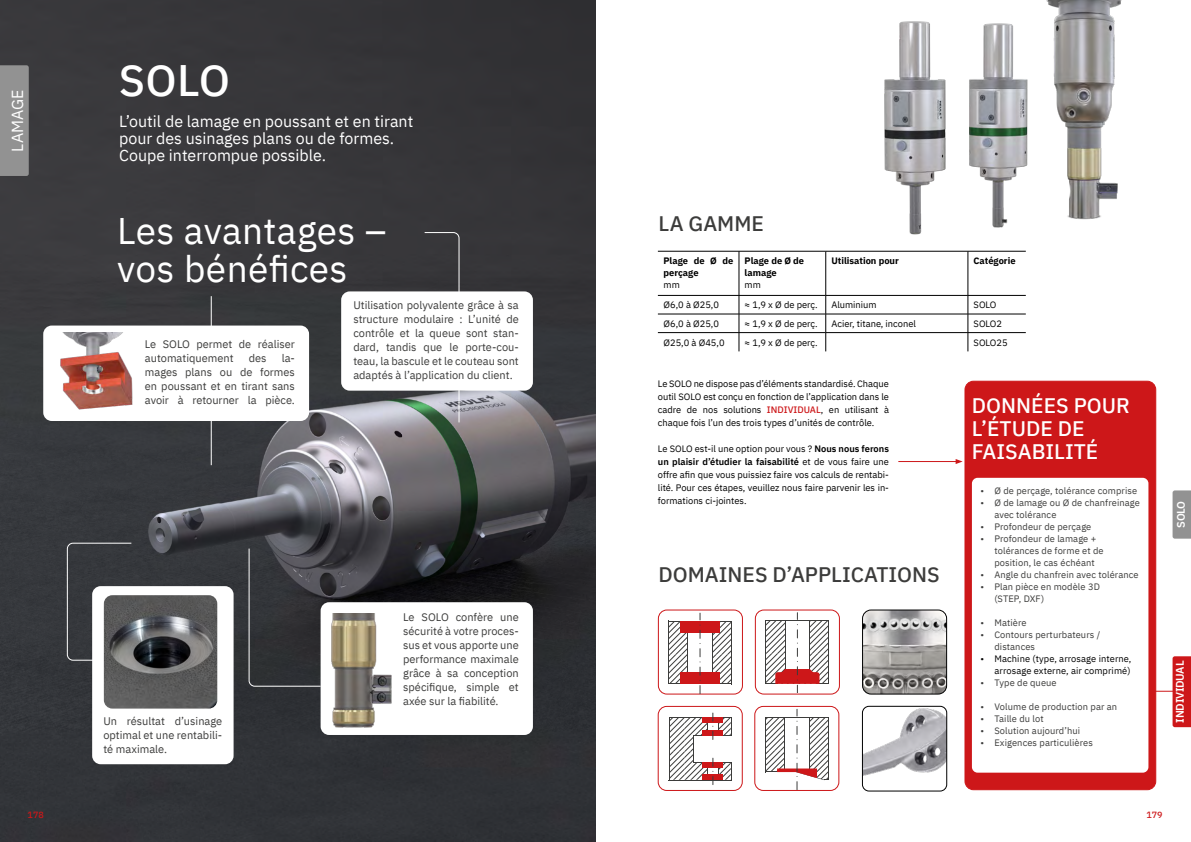
<style>
.page{position:relative;width:1191px;height:842px;background:#fff}
.page>*{position:absolute;margin:0;border:0;box-sizing:border-box;transform-origin:0 0}
.t1{font:500 44px "IBM Plex Sans";color:#fff}
.t2{font:37px/38px "IBM Plex Sans";letter-spacing:.01em;color:#fff}
.t3{font:500 21px/23px "IBM Plex Sans";color:#fff}
.t4{font:500 21px "IBM Plex Sans";color:#3c3c3b}
.t5{font:16px/17px "IBM Plex Sans";color:#fff}
.t6{font:11px/14px "IBM Plex Sans";color:#3c3c3b;text-align:justify}
.t7{font:600 11px "IBM Plex Sans";letter-spacing:-.025em;color:#fff}
.t8{font:9.3px/13px "IBM Plex Sans";color:#000;text-align:justify}
.t9{font:9.3px/12px "IBM Plex Sans";letter-spacing:.01em;color:#3c3c3b}
.t10{font:700 9.3px/12px "IBM Plex Sans";color:#000}
.t11{font:500 9px "IBM Plex Sans";color:#cd1719}
.s1{font-weight:500;color:#cd1719}
.s2{font-weight:600}
</style>
<div class="page">
<div style="left:658px;top:609px;width:85px;height:85px;border:1px solid #cd1719;border-radius:9px"></div>
<div style="left:755px;top:609px;width:85px;height:85px;border:1px solid #cd1719;border-radius:9px"></div>
<div style="left:657px;top:706px;width:85px;height:85px;border:1px solid #cd1719;border-radius:9px"></div>
<div style="left:754px;top:706px;width:85px;height:85px;border:1px solid #cd1719;border-radius:9px"></div>
<img style="left:862px;top:611px;width:84px;height:83px">
<div style="left:862px;top:609px;width:85px;height:85px;border:1px solid #000;border-radius:9px"></div>
<img style="left:0;top:0;width:595px;height:842px">
<img style="left:862px;top:706px;width:84px;height:85px">
<div style="left:862px;top:706px;width:85px;height:85px;border:1px solid #000;border-radius:7px"></div>
<img style="left:760px;top:0;width:362px;height:253px">
<svg style="left:669px;top:622px;width:62px;height:62px"></svg>
<div style="left:688px;top:621px;width:24px;height:59px;background:#fff"></div>
<hr style="left:731px;top:621px;width:1px;height:63px;background:#3c3c3b">
<hr style="left:712px;top:621px;width:1px;height:56px;background:#3c3c3b">
<hr style="left:668px;top:621px;width:63px;height:1px;background:#3c3c3b">
<hr style="left:668px;top:621px;width:1px;height:63px;background:#3c3c3b">
<hr style="left:687px;top:621px;width:1px;height:56px;background:#3c3c3b">
<div style="left:680px;top:672px;width:40px;height:12px;background:#cd1719"></div>
<div style="left:680px;top:621px;width:40px;height:11px;background:#cd1719"></div>
<svg style="left:700px;top:613px;width:1px;height:81px"></svg>
<svg style="left:669px;top:712px;width:63px;height:73px"></svg>
<hr style="left:828px;top:717px;width:1px;height:63px;background:#3c3c3b">
<svg style="left:765px;top:709px;width:63px;height:80px"></svg>
<svg style="left:765px;top:613px;width:64px;height:80px"></svg>
<svg style="left:1172px;top:490px;width:19px;height:49px"></svg>
<svg style="left:423px;top:232px;width:37px;height:191px;background:#5a5e5f"></svg>
<svg style="left:248px;top:548px;width:73px;height:139px;background:#393a3e"></svg>
<svg style="left:66px;top:542px;width:66px;height:119px;background:#3d3f43"></svg>
<hr style="left:211px;top:296px;width:1px;height:169px;background:#fff">
<div style="left:965px;top:381px;width:190px;height:409px;background:#cd1719;border-radius:9px"></div>
<div style="left:964px;top:381px;width:192px;height:409px;border:1px solid #cd1719;border-radius:9px"></div>
<div style="left:92px;top:586px;width:142px;height:178px;background:#fff;border-radius:9px"></div>
<div style="left:320px;top:602px;width:213px;height:133px;background:#fff;border-radius:9px"></div>
<div style="left:341px;top:291px;width:192px;height:100px;background:#fff;border-radius:9px"></div>
<div style="left:43px;top:326px;width:266px;height:95px;background:#fff;border-radius:9px"></div>
<div style="left:0;top:65px;width:29px;height:111px;background:#929292"></div>
<hr style="left:658px;top:251px;width:81px;height:1px;background:#000">
<hr style="left:739px;top:251px;width:86px;height:1px;background:#000">
<hr style="left:739px;top:251px;width:1px;height:44px;background:#000">
<hr style="left:825px;top:251px;width:143px;height:1px;background:#000">
<hr style="left:825px;top:251px;width:1px;height:44px;background:#000">
<hr style="left:968px;top:251px;width:57px;height:1px;background:#000">
<hr style="left:967px;top:251px;width:1px;height:44px;background:#000">
<hr style="left:658px;top:295px;width:81px;height:1px;background:#000">
<hr style="left:739px;top:295px;width:86px;height:1px;background:#000">
<hr style="left:825px;top:295px;width:143px;height:1px;background:#000">
<hr style="left:968px;top:295px;width:57px;height:1px;background:#000">
<hr style="left:658px;top:314px;width:81px;height:1px;background:#000">
<hr style="left:739px;top:314px;width:86px;height:1px;background:#000">
<hr style="left:825px;top:314px;width:143px;height:1px;background:#000">
<hr style="left:968px;top:314px;width:57px;height:1px;background:#000">
<hr style="left:658px;top:332px;width:81px;height:1px;background:#000">
<hr style="left:739px;top:332px;width:86px;height:1px;background:#000">
<svg style="left:739px;top:296px;width:1px;height:55px"></svg>
<hr style="left:825px;top:332px;width:143px;height:1px;background:#000">
<svg style="left:825px;top:296px;width:1px;height:55px"></svg>
<hr style="left:968px;top:332px;width:57px;height:1px;background:#000">
<svg style="left:967px;top:296px;width:1px;height:55px"></svg>
<div style="left:972px;top:478px;width:176px;height:295px;background:#fff;border-radius:6px"></div>
<hr style="left:898px;top:461px;width:59px;height:1px;background:#cd1719">
<svg style="left:955px;top:459px;width:7px;height:5px"></svg>
<img style="left:104px;top:595px;width:113px;height:114px">
<img style="left:60px;top:333px;width:73px;height:77px">
<img style="left:331px;top:613px;width:61px;height:115px">
<svg style="left:1154px;top:656px;width:37px;height:71px"></svg>
<h3 class="t5" style="left:8px;top:152px;width:64px;rotate:-90deg">LAMAGE</h3>
<h1 class="t1" style="left:119px;top:46px;width:113px">SOLO</h1>
<h3 class="t5" style="left:119px;top:112px;width:296px">L’outil de lamage en poussant et en tirant pour des usinages plans ou de formes.<br>Coupe interrompue possible.</h3>
<h2 class="t2" style="left:117px;top:209px;width:271px">Les avantages – vos bénéfices</h2>
<p class="t6" style="left:145px;top:336px;width:151px">Le SOLO permet de réaliser automatiquement</p>
<p class="t6" style="left:145px;top:350px;width:151px;text-indent:137px">la&shy;mages plans ou de formes en poussant et en tirant sans avoir à retourner la pièce.</p>
<p class="t6" style="left:249px;top:350px;width:19px">des</p>
<p class="t6" style="left:353px;top:297px;width:167px">Utilisation polyvalente grâce à sa structure modulaire : L’unité de contrôle et la queue sont stan&shy;dard, tandis que le porte-cou&shy;teau, la bascule et le couteau sont adaptés à l’application du client.</p>
<p class="t6" style="left:103px;top:713px;width:120px">Un résultat d’usinage optimal et une rentabili&shy;té maximale.</p>
<p class="t6" style="left:403px;top:609px;width:117px">Le SOLO confère une sécurité à votre proces&shy;sus et vous apporte une performance maximale grâce à sa conception spécifique, simple et axée sur la fiabilité.</p>
<h3 class="t4" style="left:658px;top:207px;width:107px">LA GAMME</h3>
<p class="t10" style="left:663px;top:254px;width:71px">Plage de Ø de perçage</p>
<p class="t8" style="left:663px;top:278px;width:18px">mm</p>
<p class="t10" style="left:744px;top:254px;width:61px">Plage de Ø de lamage</p>
<p class="t8" style="left:744px;top:278px;width:18px">mm</p>
<p class="t10" style="left:831px;top:254px;width:69px">Utilisation pour</p>
<p class="t10" style="left:973px;top:254px;width:44px">Catégorie</p>
<p class="t8" style="left:663px;top:298px;width:57px">Ø6,0 à Ø25,0</p>
<p class="t8" style="left:744px;top:298px;width:75px">≈ 1,9 x Ø de perç.</p>
<p class="t8" style="left:831px;top:298px;width:47px">Aluminium</p>
<p class="t8" style="left:973px;top:298px;width:24px">SOLO</p>
<p class="t8" style="left:663px;top:316px;width:57px">Ø6,0 à Ø25,0</p>
<p class="t8" style="left:744px;top:316px;width:75px">≈ 1,9 x Ø de perç.</p>
<p class="t8" style="left:831px;top:316px;width:86px">Acier, titane, inconel</p>
<p class="t8" style="left:973px;top:316px;width:30px">SOLO2</p>
<p class="t8" style="left:663px;top:335px;width:63px">Ø25,0 à Ø45,0</p>
<p class="t8" style="left:744px;top:335px;width:75px">≈ 1,9 x Ø de perç.</p>
<p class="t8" style="left:973px;top:335px;width:36px">SOLO25</p>
<p class="t8" style="left:658px;top:377px;width:233px">Le SOLO ne dispose pas d’éléments standardisé. Chaque outil SOLO est conçu en fonction de l’application dans le cadre de nos solutions <span class="s1">INDIVIDUAL</span>, en utilisant à chaque fois l’un des trois types d’unités de contrôle.</p>
<p class="t8" style="left:658px;top:442px;width:233px">Le SOLO est-il une option pour vous ? <span class="s2">Nous nous ferons un plaisir d’étudier la faisabilité</span> et de vous faire une offre afin que vous puissiez faire vos calculs de rentabi&shy;lité. Pour ces étapes, veuillez nous faire parvenir les in&shy;formations ci-jointes.</p>
<h3 class="t4" style="left:658px;top:558px;width:283px">DOMAINES D’APPLICATIONS</h3>
<h3 class="t3" style="left:972px;top:392px;width:159px">DONNÉES POUR<br>L’ÉTUDE DE<br>FAISABILITÉ</h3>
<p class="t9" style="left:980px;top:483px;width:158px">• Ø de perçage, tolérance comprise</p>
<p class="t9" style="left:994px;top:495px;width:147px;text-indent:-14px">• Ø de lamage ou Ø de chanfreinage avec tolérance</p>
<p class="t9" style="left:980px;top:519px;width:112px">• Profondeur de perçage</p>
<p class="t9" style="left:994px;top:531px;width:111px;text-indent:-14px">• Profondeur de lamage + tolérances de forme et de position, le cas échéant</p>
<p class="t9" style="left:980px;top:567px;width:160px">• Angle du chanfrein avec tolérance</p>
<p class="t9" style="left:994px;top:579px;width:107px;text-indent:-14px">• Plan pièce en modèle 3D (STEP, DXF)</p>
<p class="t9" style="left:980px;top:615px;width:48px">• Matière</p>
<p class="t9" style="left:994px;top:627px;width:107px;text-indent:-14px">• Contours perturbateurs / distances</p>
<p class="t8" style="left:980px;top:651px;width:153px;line-height:12px;text-align:right">• Machine (type, arrosage interne, arrosage externe, air comprimé)</p>
<p class="t9" style="left:980px;top:675px;width:78px">• Type de queue</p>
<p class="t9" style="left:980px;top:699px;width:138px">• Volume de production par an</p>
<p class="t9" style="left:980px;top:711px;width:65px">• Taille du lot</p>
<p class="t9" style="left:980px;top:723px;width:101px">• Solution aujourd’hui</p>
<p class="t9" style="left:980px;top:735px;width:114px">• Exigences particulières</p>
<p class="t7" style="left:1172px;top:528px;width:28px;rotate:-90deg">SOLO</p>
<p class="t7" style="left:1171px;top:723px;width:64px;rotate:-90deg">INDIVIDUAL</p>
<p class="t11" style="left:28px;top:807px;width:18px">178</p>
<p class="t11" style="left:1146px;top:807px;width:18px">179</p>
</div>
